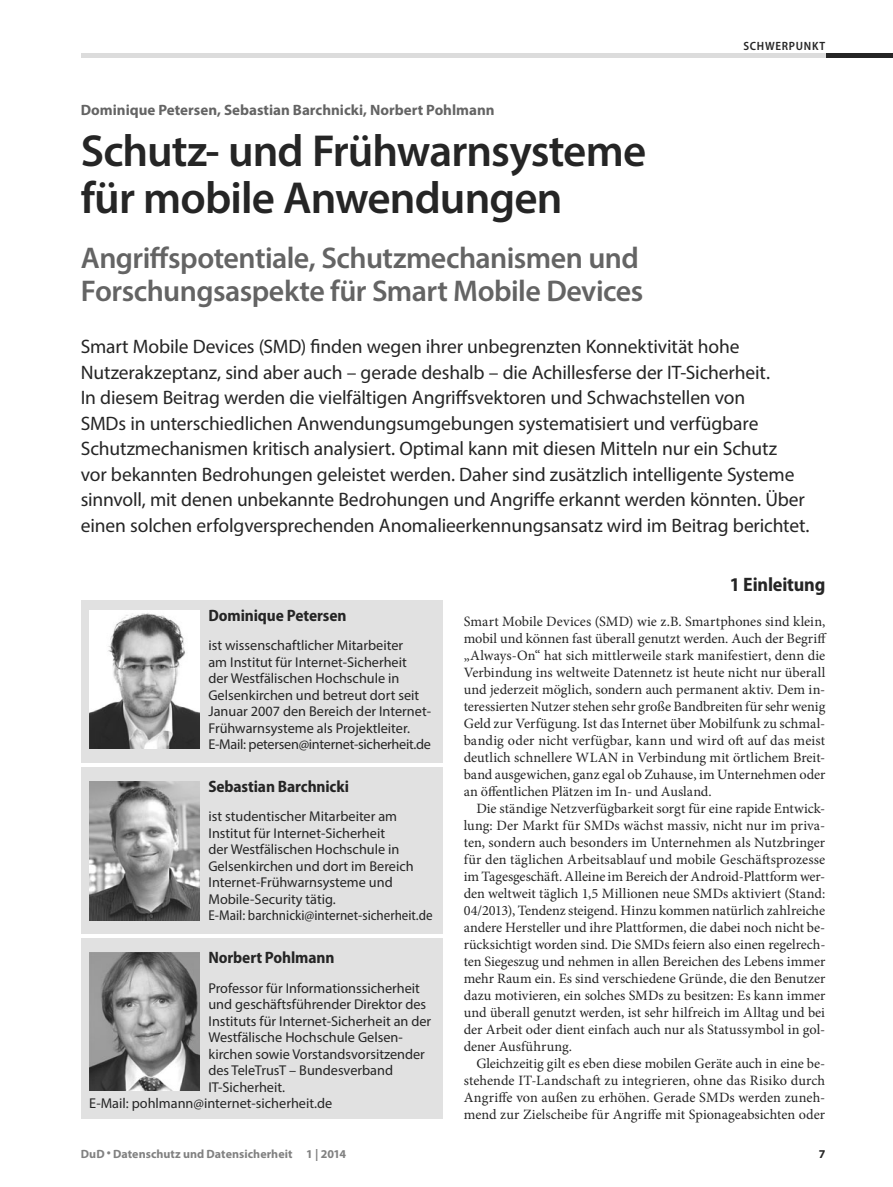
<style>
.page{position:relative;width:893px;height:1187px;background:#fff}
.page>*{position:absolute;margin:0;border:0;box-sizing:border-box;transform-origin:0 0}
.t1{font:600 45px/46.5px "Myriad Pro";letter-spacing:-.02em;color:#252525}
.t2{font:600 30px/33px "Myriad Pro";letter-spacing:-.02em;color:#646464}
.t3{font:19.5px/25.5px "Myriad Pro";letter-spacing:-.01em;color:#252525}
.t4{font:700 semi-condensed 19.5px "Myriad Pro";letter-spacing:-.01em;color:#252525}
.t5{font:700 semi-condensed 16.5px "Myriad Pro";letter-spacing:-.005em;color:#252525}
.t6{font:700 15px "Myriad Pro";color:#646464}
.t7{font:14.25px/17px "Minion Pro";color:#252525;text-align:justify}
.t8{font:14.25px/16.5px "Myriad Pro";color:#252525}
.t9{font:semi-condensed 14.25px "Myriad Pro";color:#252525}
.t10{font:700 12px "Myriad Pro";letter-spacing:.005em;color:#818181}
.t11{font:600 semi-condensed 12px "Myriad Pro";letter-spacing:.06em;color:#252525}
.t12{font:700 12px "Myriad Pro";color:#252525}
</style>
<div class="page">
<div style="left:81px;top:600px;width:361px;height:518px;background:#e1e1e1"></div>
<hr style="left:81px;top:763px;width:361px;height:3px;background:#fff">
<hr style="left:81px;top:934px;width:361px;height:3px;background:#fff">
<img style="left:89px;top:610px;width:111px;height:139px">
<img style="left:89px;top:782px;width:111px;height:138px">
<img style="left:89px;top:952px;width:111px;height:138px">
<div style="left:825px;top:53px;width:67px;height:5px;background:#252525"></div>
<div style="left:81px;top:53px;width:744px;height:5px;background:#dcdcdc"></div>
<p class="t11" style="left:743px;top:41px;width:83px">SCHWERPUNKT</p>
<p class="t6" style="left:81px;top:104px;width:415px">Dominique Petersen, Sebastian Barchnicki, Norbert Pohlmann</p>
<h1 class="t1" style="left:81px;top:131px;width:567px">Schutz- und Frühwarnsysteme für mobile Anwendungen</h1>
<h2 class="t2" style="left:81px;top:244px;width:564px">Angriffspotentiale, Schutzmechanismen und<br>Forschungsaspekte für Smart Mobile Devices</h2>
<p class="t3" style="left:81px;top:335px;width:730px">Smart Mobile Devices (SMD) finden wegen ihrer unbegrenzten Konnektivität hohe Nutzerakzeptanz, sind aber auch – gerade deshalb – die Achillesferse der IT-Sicherheit.<br>In diesem Beitrag werden die vielfältigen Angriffsvektoren und Schwachstellen von<br>SMDs in unterschiedlichen Anwendungsumgebungen systematisiert und verfügbare Schutzmechanismen kritisch analysiert. Optimal kann mit diesen Mitteln nur ein Schutz<br>vor bekannten Bedrohungen geleistet werden. Daher sind zusätzlich intelligente Systeme sinnvoll, mit denen unbekannte Bedrohungen und Angriffe erkannt werden könnten. Über einen solchen erfolgversprechenden Anomalieerkennungsansatz wird im Beitrag berichtet.</p>
<h3 class="t4" style="left:730px;top:577px;width:97px">1 Einleitung</h3>
<p class="t7" style="left:463px;top:613px;width:364px">Smart Mobile Devices (SMD) wie z.B. Smartphones sind klein, mobil und können fast überall genutzt werden. Auch der Begriff „Always-On“ hat sich mittlerweile stark manifestiert, denn die Verbindung ins weltweite Datennetz ist heute nicht nur überall und jederzeit möglich, sondern auch permanent aktiv. Dem in&shy;teressierten Nutzer stehen sehr große Bandbreiten für sehr wenig Geld zur Verfügung. Ist das Internet über Mobilfunk zu schmal&shy;bandig oder nicht verfügbar, kann und wird oft auf das meist deutlich schnellere WLAN in Verbindung mit örtlichem Breit&shy;band ausgewichen, ganz egal ob Zuhause, im Unternehmen oder an öffentlichen Plätzen im In- und Ausland.</p>
<p class="t7" style="left:463px;top:801px;width:363px;text-indent:13px">Die ständige Netzverfügbarkeit sorgt für eine rapide Entwick&shy;lung: Der Markt für SMDs wächst massiv, nicht nur im priva&shy;ten, sondern auch besonders im Unternehmen als Nutzbringer für den täglichen Arbeitsablauf und mobile Geschäftsprozesse im Tagesgeschäft. Alleine im Bereich der Android-Plattform wer&shy;den weltweit täglich 1,5 Millionen neue SMDs aktiviert (Stand:<br>04/2013), Tendenz steigend. Hinzu kommen natürlich zahlreiche andere Hersteller und ihre Plattformen, die dabei noch nicht be&shy;rücksichtigt worden sind. Die SMDs feiern also einen regelrech&shy;ten Siegeszug und nehmen in allen Bereichen des Lebens immer mehr Raum ein. Es sind verschiedene Gründe, die den Benutzer dazu motivieren, ein solches SMDs zu besitzen: Es kann immer und überall genutzt werden, ist sehr hilfreich im Alltag und bei der Arbeit oder dient einfach auch nur als Statussymbol in gol&shy;dener Ausführung.</p>
<p class="t7" style="left:463px;top:1056px;width:363px;text-indent:13px">Gleichzeitig gilt es eben diese mobilen Geräte auch in eine be&shy;stehende IT-Landschaft zu integrieren, ohne das Risiko durch Angriffe von außen zu erhöhen. Gerade SMDs werden zuneh&shy;mend zur Zielscheibe für Angriffe mit Spionageabsichten oder</p>
<p class="t5" style="left:208px;top:609px;width:139px">Dominique Petersen</p>
<p class="t8" style="left:208px;top:638px;width:224px">ist wissenschaftlicher Mitarbeiter<br>am Institut für Internet-Sicherheit<br>der Westfälischen Hochschule in Gelsenkirchen und betreut dort seit Januar 2007 den Bereich der Internet-Frühwarnsysteme als Projektleiter.<br>E-Mail: petersen@internet-sicherheit.de</p>
<p class="t5" style="left:208px;top:780px;width:142px">Sebastian Barchnicki</p>
<p class="t8" style="left:208px;top:809px;width:207px">ist studentischer Mitarbeiter am<br>Institut für Internet-Sicherheit<br>der Westfälischen Hochschule in<br>Gelsenkirchen und dort im Bereich<br>Internet-Frühwarnsysteme und<br>Mobile-Security tätig.</p>
<p class="t9" style="left:208px;top:910px;width:226px">E-Mail: barchnicki@internet-sicherheit.de</p>
<p class="t5" style="left:208px;top:951px;width:127px">Norbert Pohlmann</p>
<p class="t8" style="left:208px;top:980px;width:213px">Professor für Informationssicherheit</p>
<p class="t8" style="left:208px;top:997px;width:219px">und geschäftsführender Direktor des</p>
<p class="t8" style="left:208px;top:1013px;width:224px">Instituts für Internet-Sicherheit an der</p>
<p class="t8" style="left:208px;top:1030px;width:196px">Westfälische Hochschule Gelsen-</p>
<p class="t8" style="left:208px;top:1046px;width:218px">kirchen sowie Vorstandsvorsitzender</p>
<p class="t8" style="left:208px;top:1063px;width:186px">des TeleTrusT – Bundesverband</p>
<p class="t8" style="left:208px;top:1079px;width:78px">IT-Sicherheit.</p>
<p class="t8" style="left:89px;top:1096px;width:244px">E-Mail: pohlmann@internet-sicherheit.de</p>
<p class="t10" style="left:81px;top:1149px;width:267px">DuD • Datenschutz und Datensicherheit 1 | 2014</p>
<p class="t12" style="left:818px;top:1149px;width:8px">7</p>
</div>
